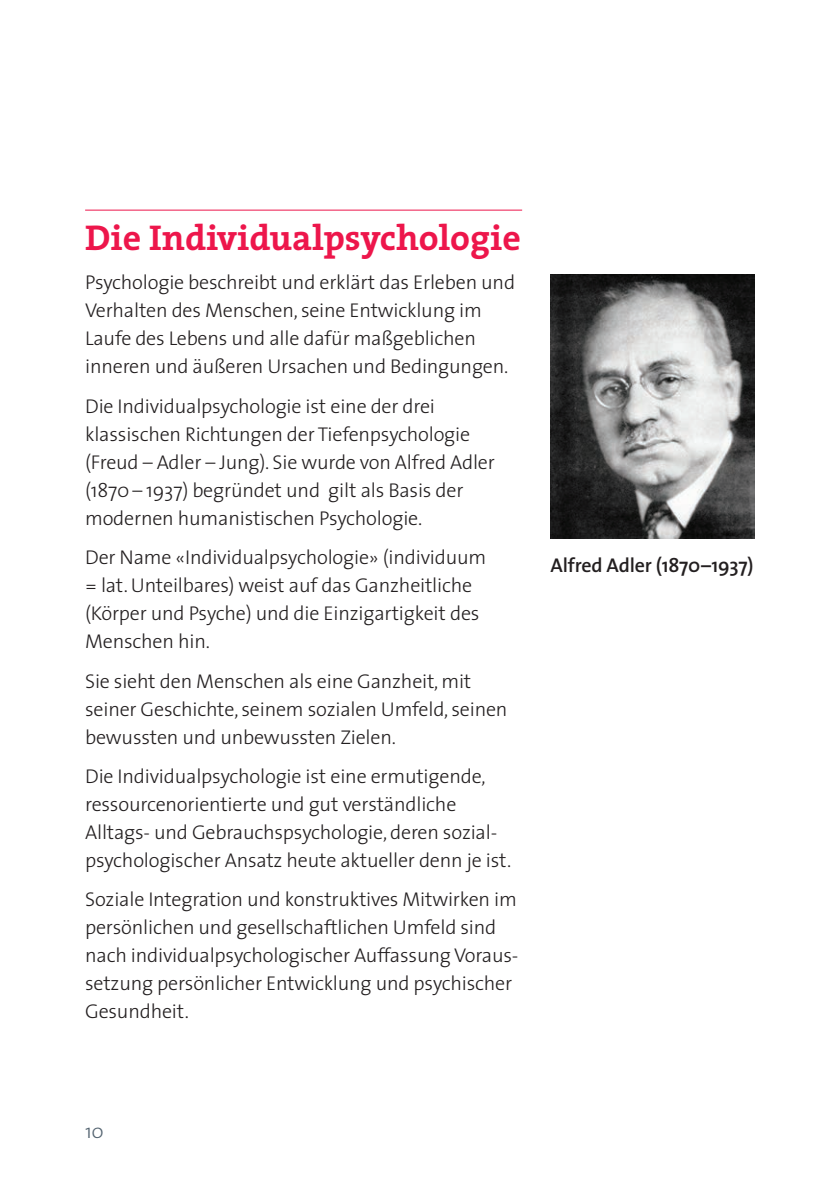
<style>
.page{position:relative;width:840px;height:1191px;background:#fff}
.page>*{position:absolute;margin:0;border:0;box-sizing:border-box;transform-origin:0 0}
.head_3_-red{font:700 36px "The Serif";color:#ed164b}
.body_copy{font:300 20px/28px "The Sans";letter-spacing:-.01em;color:#231f20}
.body_copy-2{font:600 20px "The Sans";letter-spacing:-.01em;color:#231f20}
.t1{font:300 20px "The Sans";color:#52626f}
</style>
<div class="page">
<hr style="left:85px;top:210px;width:437px;height:1px;background:#ed164b">
<img style="left:550px;top:274px;width:204px;height:265px">
<p class="head_3_-red" style="left:85px;top:208px;width:437px">Die Individualpsychologie</p>
<p class="body_copy" style="left:85px;top:268px;width:431px">Psychologie beschreibt und erklärt das Erleben und Verhalten des Menschen, seine Entwicklung im Laufe des Lebens und alle dafür maßgeblichen inneren und äußeren Ursachen und Bedingungen.</p>
<p class="body_copy" style="left:85px;top:391px;width:411px">Die Individualpsychologie ist eine der drei klassischen Richtungen der Tiefenpsychologie (Freud – Adler – Jung). Sie wurde von Alfred Adler (1870 – 1937) begründet und gilt als Basis der modernen humanistischen Psychologie.</p>
<p class="body_copy" style="left:85px;top:543px;width:402px">Der Name «Individualpsychologie» (individuum = lat. Unteilbares) weist auf das Ganzheitliche (Körper und Psyche) und die Einzigartigkeit des Menschen hin.</p>
<p class="body_copy" style="left:85px;top:666px;width:423px">Sie sieht den Menschen als eine Ganzheit, mit seiner Geschichte, seinem sozialen Umfeld, seinen bewussten und unbewussten Zielen.</p>
<p class="body_copy" style="left:85px;top:761px;width:427px">Die Individualpsychologie ist eine ermutigende, ressourcenorientierte und gut verständliche Alltags- und Gebrauchspsychologie, deren sozial&shy;psychologischer Ansatz heute aktueller denn je ist.</p>
<p class="body_copy" style="left:85px;top:885px;width:434px">Soziale Integration und konstruktives Mitwirken im persönlichen und gesellschaftlichen Umfeld sind nach individualpsychologischer Auffassung Voraus&shy;setzung persönlicher Entwicklung und psychischer Gesundheit.</p>
<p class="body_copy-2" style="left:550px;top:548px;width:204px">Alfred Adler (1870–1937)</p>
<p class="t1" style="left:85px;top:1114px;width:20px">10</p>
</div>
